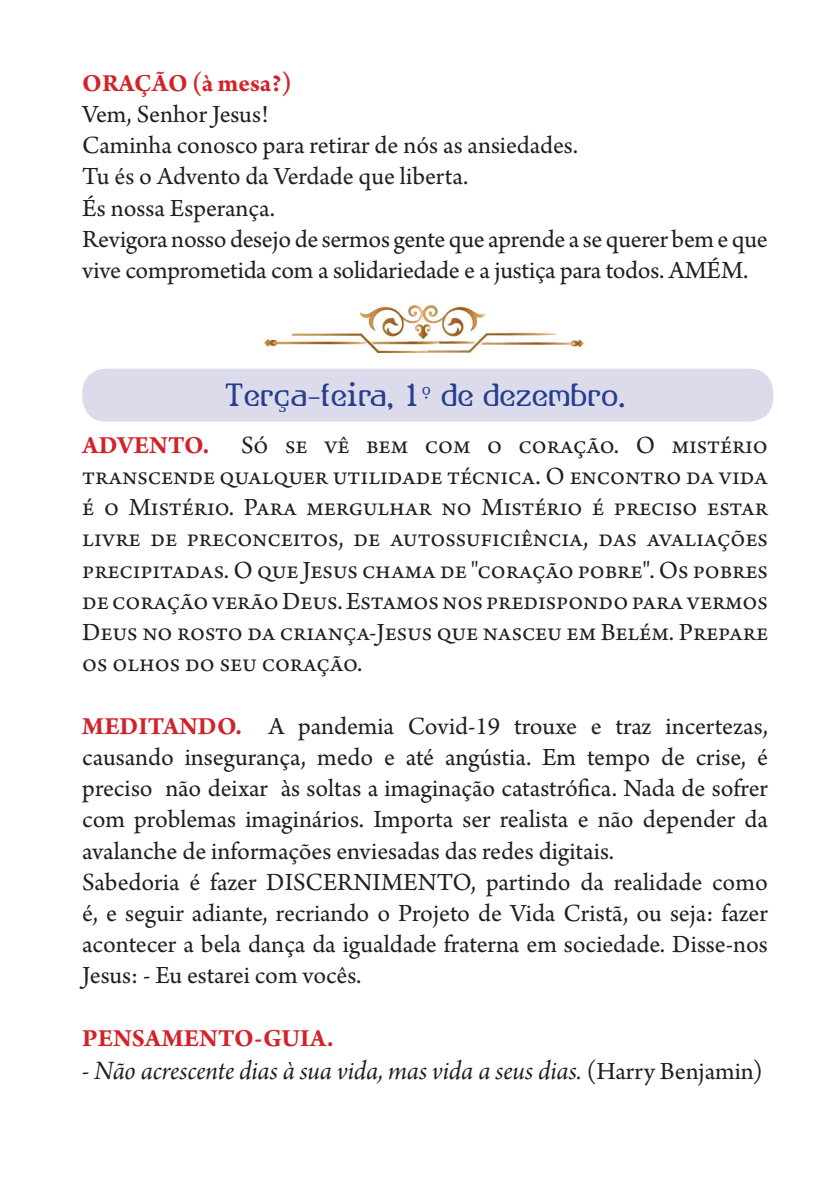
<style>
.page{position:relative;width:840px;height:1191px;background:#fff}
.page>*{position:absolute;margin:0;border:0;box-sizing:border-box;transform-origin:0 0}
.t1{font:36px "All Hooked Up";color:#253f8e}
.t2{font:28px "Arno Pro Italic Subhead";letter-spacing:-.005em;color:#231f20}
.t3{font:26px/31.2px "Arno Pro";color:#231f20}
.t4{font:700 26px "Arno Pro";color:#d1232a}
.s1{font-weight:700;color:#d1232a}
.s2{font-family:"Arno Pro";font-size:26px}
</style>
<div class="page">
<div style="left:82px;top:369px;width:690px;height:52px;background:#dbdbeb;border-radius:24px"></div>
<img style="left:264px;top:304px;width:320px;height:49px">
<p class="t4" style="left:82px;top:68px;width:211px">ORAÇÃO (à mesa?)</p>
<p class="t3" style="left:82px;top:100px;width:686px">Vem, Senhor Jesus!<br>Caminha conosco para retirar de nós as ansiedades.<br>Tu és o Advento da Verdade que liberta.<br>És nossa Esperança.<br>Revigora nosso desejo de sermos gente que aprende a se querer bem e que vive comprometida com a solidariedade e a justiça para todos. AMÉM.</p>
<h1 class="t1" style="left:224px;top:378px;width:402px">Terça-feira, 1º de dezembro.</h1>
<p class="t3" style="left:82px;top:431px;width:686px;text-align:justify"><span class="s1">ADVENTO.</span> Só se vê bem com o coração. O mistério transcende qualquer utilidade técnica. O encontro da vida é o Mistério. Para mergulhar no Mistério é preciso estar livre de preconceitos, de autossuficiência, das avaliações precipitadas. O que Jesus chama de "coração pobre". Os pobres de coração verão Deus. Estamos nos predispondo para vermos Deus no rosto da criança-Jesus que nasceu em Belém. Prepare os olhos do seu coração.</p>
<p class="t3" style="left:82px;top:711px;width:686px"><span class="s1">MEDITANDO.</span> A pandemia Covid-19 trouxe e traz incertezas, causando insegurança, medo e até angústia. Em tempo de crise, é preciso não deixar às soltas a imaginação catastrófica. Nada de sofrer com problemas imaginários. Importa ser realista e não depender da avalanche de informações enviesadas das redes digitais.<br>Sabedoria é fazer DISCERNIMENTO, partindo da realidade como é, e seguir adiante, recriando o Projeto de Vida Cristã, ou seja: fazer acontecer a bela dança da igualdade fraterna em sociedade. Disse-nos Jesus: - Eu estarei com vocês.</p>
<p class="t4" style="left:82px;top:1023px;width:253px">PENSAMENTO-GUIA.</p>
<p class="t2" style="left:82px;top:1055px;width:681px">- Não acrescente dias à sua vida, mas vida a seus dias. <span class="s2">(Harry Benjamin)</span></p>
</div>
